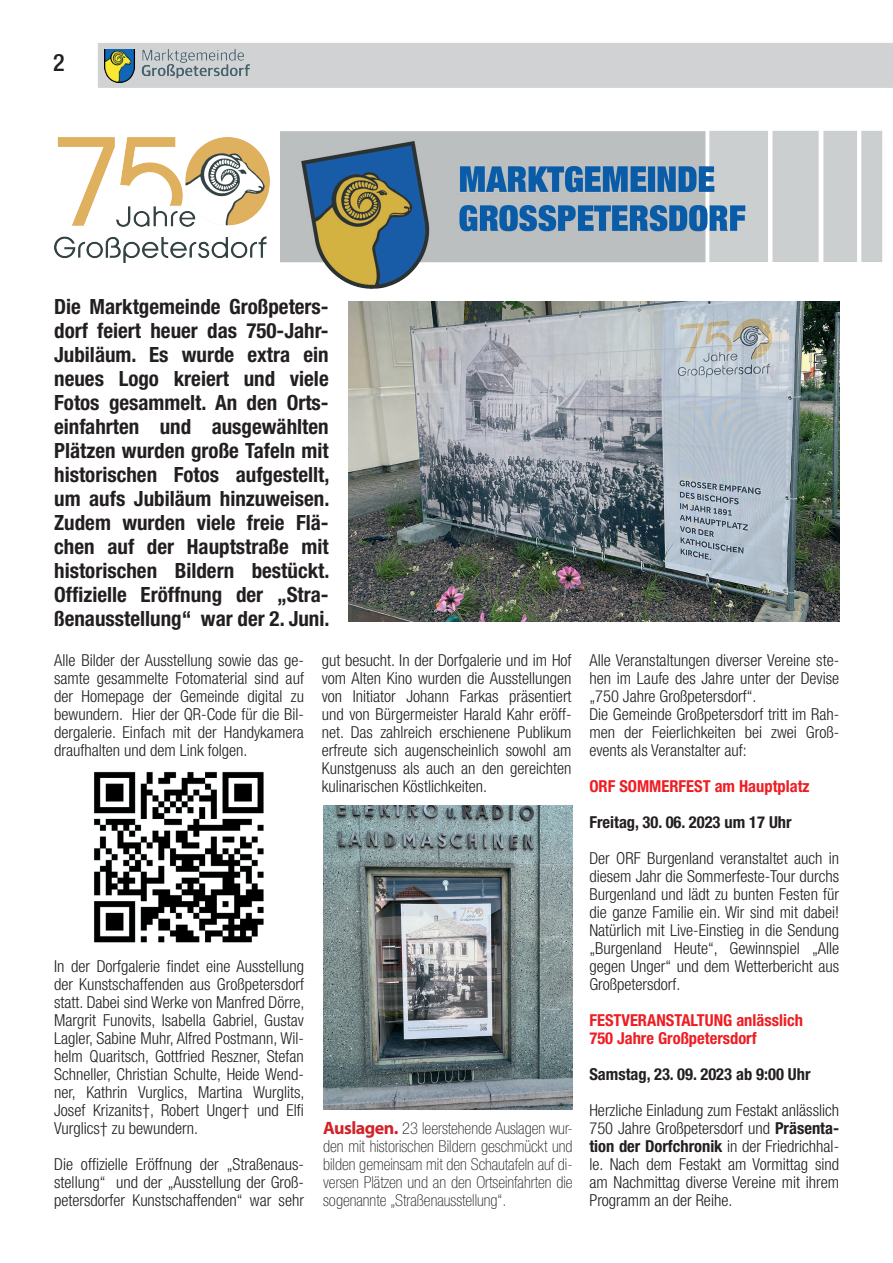
<style>
.page{position:relative;width:893px;height:1263px;background:#fff}
.page>*{position:absolute;margin:0;border:0;box-sizing:border-box;transform-origin:0 0}
.t1{font:500 condensed 24px "Helvetica Neue LT Std";color:#231f20}
.t2{font:700 condensed 21px/24px "Helvetica Neue LT Std";color:#231f20;text-align:justify}
.t3{font:300 condensed 16.5px/18px "Helvetica Neue LT Std";color:#231f20;text-align:justify}
.t4{font:100 condensed 16.5px/18px "Helvetica Neue LT Std";color:#231f20;text-align:justify}
.t5{font:700 condensed 16.5px/18px "Helvetica Neue LT Std";color:#ee1d23}
.t6{font:700 condensed 16.5px "Helvetica Neue LT Std";color:#231f20}
.s1{font-weight:700}
.s2{font-family:"Myriad Pro";font-weight:700;font-stretch:normal;font-size:18px;color:#d1232a}
</style>
<div class="page">
<div style="left:98px;top:43px;width:795px;height:45px;background:#d1d2d4"></div>
<img style="left:104px;top:50px;width:146px;height:32px">
<img style="left:349px;top:302px;width:490px;height:319px">
<img style="left:281px;top:131px;width:602px;height:158px">
<img style="left:54px;top:137px;width:216px;height:125px">
<img style="left:94px;top:771px;width:170px;height:172px">
<img style="left:323px;top:805px;width:250px;height:305px">
<h1 class="t1" style="left:53px;top:48px;width:13px">2</h1>
<p class="t2" style="left:54px;top:294px;width:277px">Die Marktgemeinde Großpeters&shy;dorf feiert heuer das 750-Jahr-Jubiläum. Es wurde extra ein neues Logo kreiert und viele Fotos gesammelt. An den Orts&shy;einfahrten und ausgewählten Plätzen wurden große Tafeln mit historischen Fotos aufgestellt, um aufs Jubiläum hinzuweisen.<br>Zudem wurden viele freie Flä&shy;chen auf der Hauptstraße mit historischen Bildern bestückt.<br>Offizielle Eröffnung der „Stra&shy;ßenausstellung“ war der 2. Juni.</p>
<p class="t3" style="left:54px;top:651px;width:251px">Alle Bilder der Ausstellung sowie das ge&shy;samte gesammelte Fotomaterial sind auf der Homepage der Gemeinde digital zu bewundern. Hier der QR-Code für die Bil&shy;dergalerie. Einfach mit der Handykamera draufhalten und dem Link folgen.</p>
<p class="t3" style="left:322px;top:651px;width:251px">gut besucht. In der Dorfgalerie und im Hof vom Alten Kino wurden die Ausstellungen von Initiator Johann Farkas präsentiert und von Bürgermeister Harald Kahr eröff&shy;net. Das zahlreich erschienene Publikum erfreute sich augenscheinlich sowohl am Kunstgenuss als auch an den gereichten kulinarischen Köstlichkeiten.</p>
<p class="t3" style="left:589px;top:651px;width:251px;text-align:left">Alle Veranstaltungen diverser Vereine ste&shy;hen im Laufe des Jahre unter der Devise „750 Jahre Großpetersdorf“.<br>Die Gemeinde Großpetersdorf tritt im Rah&shy;men der Feierlichkeiten bei zwei Groß&shy;events als Veranstalter auf:</p>
<p class="t5" style="left:589px;top:777px;width:222px">ORF SOMMERFEST am Hauptplatz</p>
<p class="t6" style="left:589px;top:812px;width:204px">Freitag, 30. 06. 2023 um 17 Uhr</p>
<p class="t3" style="left:589px;top:849px;width:251px">Der ORF Burgenland veranstaltet auch in diesem Jahr die Sommerfeste-Tour durchs Burgenland und lädt zu bunten Festen für die ganze Familie ein. Wir sind mit dabei!<br>Natürlich mit Live-Einstieg in die Sendung „Burgenland Heute“, Gewinnspiel „Alle gegen Unger“ und dem Wetterbericht aus Großpetersdorf.</p>
<p class="t5" style="left:589px;top:1011px;width:215px">FESTVERANSTALTUNG anlässlich<br>750 Jahre Großpetersdorf</p>
<p class="t6" style="left:589px;top:1064px;width:223px">Samstag, 23. 09. 2023 ab 9:00 Uhr</p>
<p class="t3" style="left:589px;top:1101px;width:251px">Herzliche Einladung zum Festakt anlässlich 750 Jahre Großpetersdorf und <span class="s1">Präsenta&shy;tion der Dorfchronik</span> in der Friedrichhal&shy;le. Nach dem Festakt am Vormittag sind am Nachmittag diverse Vereine mit ihrem Programm an der Reihe.</p>
<p class="t3" style="left:54px;top:957px;width:252px">In der Dorfgalerie findet eine Ausstellung der Kunstschaffenden aus Großpetersdorf statt. Dabei sind Werke von Manfred Dörre, Margrit Funovits, Isabella Gabriel, Gustav Lagler, Sabine Muhr, Alfred Postmann, Wil&shy;helm Quaritsch, Gottfried Reszner, Stefan Schneller, Christian Schulte, Heide Wend&shy;ner, Kathrin Vurglics, Martina Wurglits, Josef Krizanits†, Robert Unger† und Elfi Vurglics† zu bewundern.</p>
<p class="t3" style="left:54px;top:1155px;width:251px">Die offizielle Eröffnung der „Straßenaus&shy;stellung“ und der „Ausstellung der Groß&shy;petersdorfer Kunstschaffenden“ war sehr</p>
<p class="t4" style="left:323px;top:1119px;width:251px"><span class="s2">Auslagen.</span> 23 leerstehende Auslagen wur&shy;den mit historischen Bildern geschmückt und bilden gemeinsam mit den Schautafeln auf di&shy;versen Plätzen und an den Ortseinfahrten die sogenannte „Straßenausstellung“.</p>
</div>
